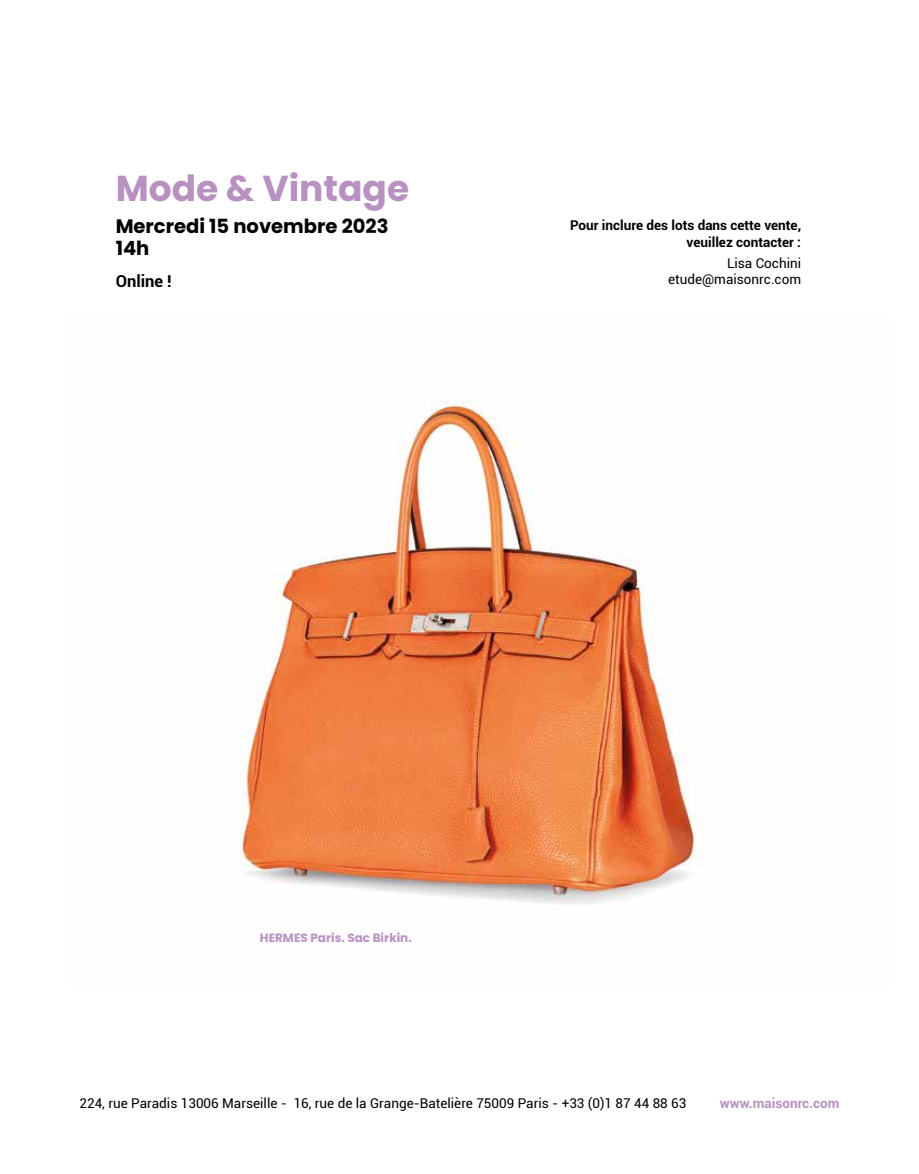
<style>
.page{position:relative;width:919px;height:1174px;background:#fff}
.page>*{position:absolute;margin:0;border:0;box-sizing:border-box;transform-origin:0 0}
.t1{font:700 36px "Poppins";color:#b891c1}
.t2{font:700 19.5px/22.5px "Poppins";color:#000}
.t3{font:700 16.5px "Roboto";color:#000}
.t4{font:13.5px/16.5px "Roboto";color:#000;text-align:right}
.t5{font:700 13.5px/16.5px "Roboto";color:#000;text-align:right}
.t6{font:700 13.5px "Roboto";color:#b891c1}
.t7{font:700 12px "Poppins";color:#b891c1}
</style>
<div class="page">
<img style="left:241px;top:400px;width:455px;height:504px">
<h1 class="t1" style="left:116px;top:167px;width:295px">Mode &amp; Vintage</h1>
<h2 class="t2" style="left:116px;top:214px;width:274px">Mercredi 15 novembre 2023<br>14h</h2>
<p class="t3" style="left:116px;top:269px;width:58px">Online !</p>
<p class="t5" style="left:570px;top:217px;width:232px">Pour inclure des lots dans cette vente, veuillez contacter :</p>
<p class="t4" style="left:668px;top:254px;width:134px">Lisa Cochini etude@maisonrc.com</p>
<p class="t7" style="left:260px;top:930px;width:153px">HERMES Paris. Sac Birkin.</p>
<p class="t4" style="left:79px;top:1095px;width:608px">224, rue Paradis 13006 Marseille - 16, rue de la Grange-Batelière 75009 Paris - +33 (0)1 87 44 88 63</p>
<p class="t6" style="left:720px;top:1094px;width:121px">www.maisonrc.com</p>
</div>
